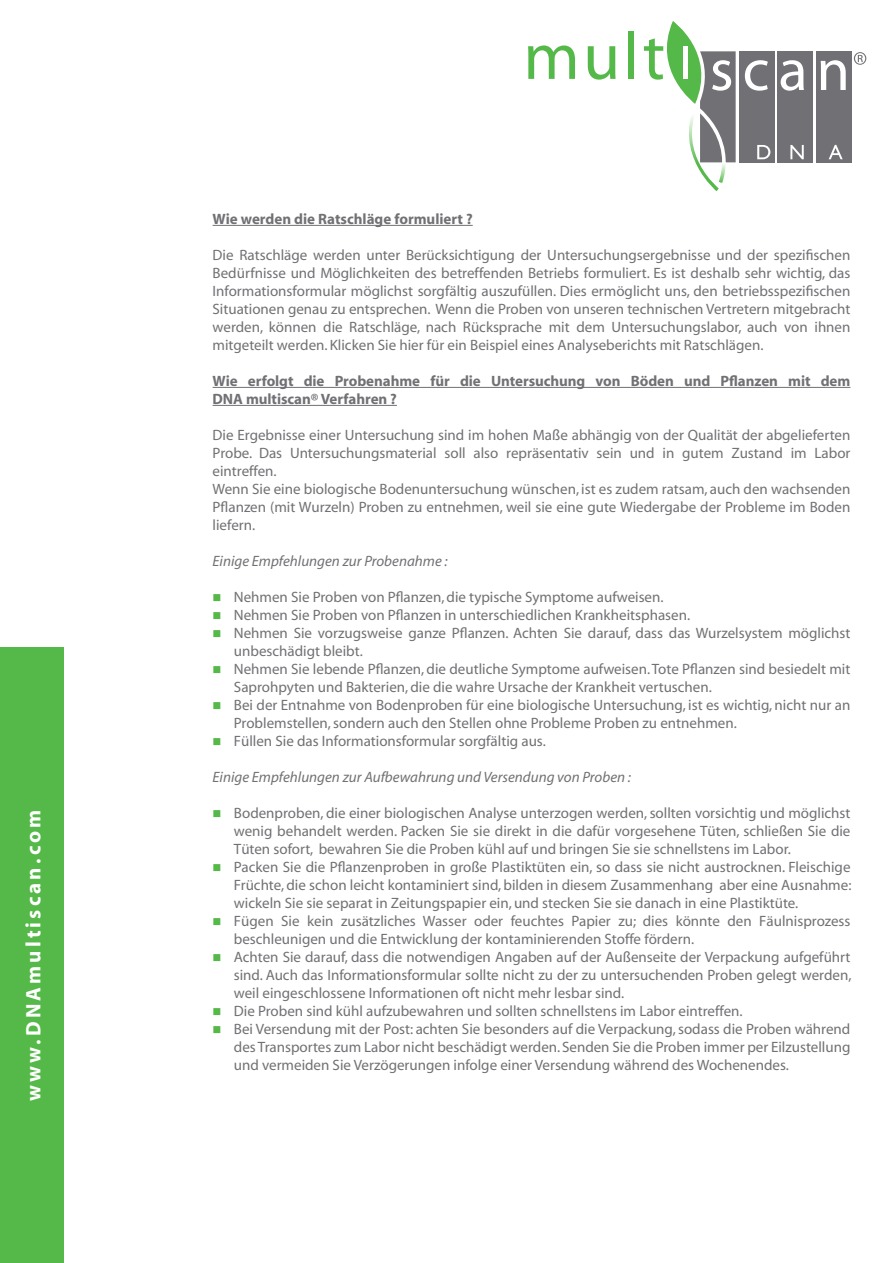
<style>
.page{position:relative;width:893px;height:1263px;background:#fff}
.page>*{position:absolute;margin:0;border:0;box-sizing:border-box;transform-origin:0 0}
.t1{font:700 21px "Myriad";letter-spacing:.15em;color:#fff}
.t2{font:15px/18px "Myriad";color:#717074;text-align:justify}
.t3{font:700 15px/18px "Myriad";letter-spacing:-.005em;color:#717074}
.t4{font:italic 15px "Myriad";color:#717074}
.s1{color:#54b948}
</style>
<div class="page">
<div style="left:739px;top:51px;width:35px;height:111px;background:#717074"></div>
<div style="left:777px;top:51px;width:36px;height:111px;background:#717074"></div>
<div style="left:816px;top:51px;width:35px;height:111px;background:#717074"></div>
<svg style="left:528px;top:45px;width:47px;height:34px"></svg>
<svg style="left:588px;top:46px;width:28px;height:34px"></svg>
<div style="left:628px;top:31px;width:6px;height:48px;background:#54b948"></div>
<svg style="left:757px;top:145px;width:13px;height:14px"></svg>
<svg style="left:790px;top:145px;width:14px;height:14px"></svg>
<svg style="left:829px;top:145px;width:14px;height:14px"></svg>
<svg style="left:745px;top:60px;width:23px;height:31px"></svg>
<svg style="left:781px;top:60px;width:23px;height:31px"></svg>
<svg style="left:821px;top:60px;width:25px;height:30px"></svg>
<svg style="left:854px;top:52px;width:12px;height:13px"></svg>
<svg style="left:644px;top:21px;width:92px;height:170px"></svg>
<div style="left:0;top:647px;width:63px;height:616px;background:#54b948"></div>
<hr style="left:213px;top:225px;width:260px;height:1px;background:#717074">
<hr style="left:213px;top:387px;width:637px;height:1px;background:#717074">
<hr style="left:213px;top:405px;width:184px;height:1px;background:#717074">
<h1 class="t1" style="left:23px;top:1101px;width:293px;rotate:-90deg">www.DNAmultiscan.com</h1>
<p class="t3" style="left:213px;top:210px;width:262px">Wie werden die Ratschläge formuliert ?</p>
<p class="t2" style="left:213px;top:246px;width:639px">Die Ratschläge werden unter Berücksichtigung der Untersuchungsergebnisse und der spezifischen Bedürfnisse und Möglichkeiten des betreffenden Betriebs formuliert. Es ist deshalb sehr wichtig, das Informationsformular möglichst sorgfältig auszufüllen. Dies ermöglicht uns, den betriebsspezifischen Situationen genau zu entsprechen. Wenn die Proben von unseren technischen Vertretern mitgebracht werden, können die Ratschläge, nach Rücksprache mit dem Untersuchungslabor, auch von ihnen mitgeteilt werden. Klicken Sie hier für ein Beispiel eines Analyseberichts mit Ratschlägen.</p>
<p class="t3" style="left:213px;top:372px;width:639px">Wie erfolgt die Probenahme für die Untersuchung von Böden und Pflanzen mit dem<br>DNA multiscan® Verfahren ?</p>
<p class="t2" style="left:213px;top:426px;width:639px;text-align:left">Die Ergebnisse einer Untersuchung sind im hohen Maße abhängig von der Qualität der abgelieferten Probe. Das Untersuchungsmaterial soll also repräsentativ sein und in gutem Zustand im Labor eintreffen.<br>Wenn Sie eine biologische Bodenuntersuchung wünschen, ist es zudem ratsam, auch den wachsenden Pflanzen (mit Wurzeln) Proben zu entnehmen, weil sie eine gute Wiedergabe der Probleme im Boden liefern.</p>
<p class="t4" style="left:213px;top:553px;width:237px">Einige Empfehlungen zur Probenahme :</p>
<p class="t2" style="left:213px;top:588px;width:452px"><span class="s1">■</span> Nehmen Sie Proben von Pflanzen, die typische Symptome aufweisen.</p>
<p class="t2" style="left:213px;top:606px;width:479px"><span class="s1">■</span> Nehmen Sie Proben von Pflanzen in unterschiedlichen Krankheitsphasen.</p>
<p class="t2" style="left:234px;top:624px;width:618px;text-indent:-21px"><span class="s1">■</span> Nehmen Sie vorzugsweise ganze Pflanzen. Achten Sie darauf, dass das Wurzelsystem möglichst unbeschädigt bleibt.</p>
<p class="t2" style="left:234px;top:660px;width:618px;text-indent:-21px"><span class="s1">■</span> Nehmen Sie lebende Pflanzen, die deutliche Symptome aufweisen. Tote Pflanzen sind besiedelt mit<br>Saprohpyten und Bakterien, die die wahre Ursache der Krankheit vertuschen.</p>
<p class="t2" style="left:234px;top:696px;width:618px;text-indent:-21px"><span class="s1">■</span> Bei der Entnahme von Bodenproben für eine biologische Untersuchung, ist es wichtig, nicht nur an<br>Problemstellen, sondern auch den Stellen ohne Probleme Proben zu entnehmen.</p>
<p class="t2" style="left:213px;top:732px;width:335px"><span class="s1">■</span> Füllen Sie das Informationsformular sorgfältig aus.</p>
<p class="t4" style="left:213px;top:769px;width:420px">Einige Empfehlungen zur Aufbewahrung und Versendung von Proben :</p>
<p class="t2" style="left:234px;top:804px;width:618px;text-indent:-21px"><span class="s1">■</span> Bodenproben, die einer biologischen Analyse unterzogen werden, sollten vorsichtig und möglichst wenig behandelt werden. Packen Sie sie direkt in die dafür vorgesehene Tüten, schließen Sie die Tüten sofort, bewahren Sie die Proben kühl auf und bringen Sie sie schnellstens im Labor.</p>
<p class="t2" style="left:234px;top:858px;width:619px;text-indent:-21px"><span class="s1">■</span> Packen Sie die Pflanzenproben in große Plastiktüten ein, so dass sie nicht austrocknen. Fleischige Früchte, die schon leicht kontaminiert sind, bilden in diesem Zusammenhang aber eine Ausnahme: wickeln Sie sie separat in Zeitungspapier ein, und stecken Sie sie danach in eine Plastiktüte.</p>
<p class="t2" style="left:234px;top:912px;width:618px;text-indent:-21px"><span class="s1">■</span> Fügen Sie kein zusätzliches Wasser oder feuchtes Papier zu; dies könnte den Fäulnisprozess beschleunigen und die Entwicklung der kontaminierenden Stoffe fördern.</p>
<p class="t2" style="left:234px;top:948px;width:619px;text-indent:-21px"><span class="s1">■</span> Achten Sie darauf, dass die notwendigen Angaben auf der Außenseite der Verpackung aufgeführt sind. Auch das Informationsformular sollte nicht zu der zu untersuchenden Proben gelegt werden, weil eingeschlossene Informationen oft nicht mehr lesbar sind.</p>
<p class="t2" style="left:213px;top:1002px;width:531px"><span class="s1">■</span> Die Proben sind kühl aufzubewahren und sollten schnellstens im Labor eintreffen.</p>
<p class="t2" style="left:234px;top:1020px;width:618px;text-indent:-21px"><span class="s1">■</span> Bei Versendung mit der Post: achten Sie besonders auf die Verpackung, sodass die Proben während des Transportes zum Labor nicht beschädigt werden. Senden Sie die Proben immer per Eilzustellung und vermeiden Sie Verzögerungen infolge einer Versendung während des Wochenendes.</p>
</div>
